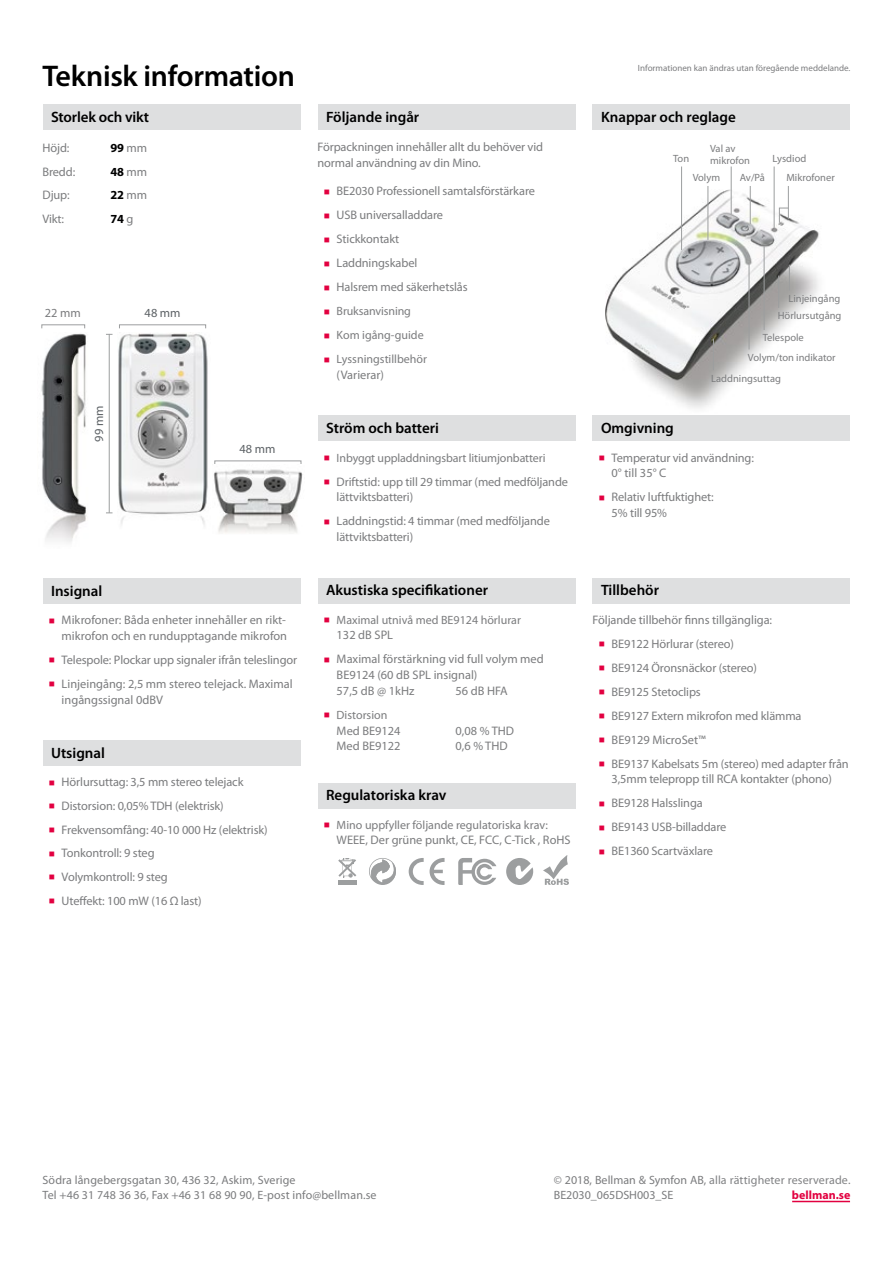
<style>
.page{position:relative;width:893px;height:1263px;background:#fff}
.page>*{position:absolute;margin:0;border:0;box-sizing:border-box;transform-origin:0 0}
.t1{font:600 30px "Myriad Pro";letter-spacing:-.01em;color:#000}
.t2{font:600 15px "Myriad Pro";color:#000}
.t3{font:12.3px/15.8px "Myriad Pro";letter-spacing:-.01em;color:#7b7c7e}
.t4{font:700 12.3px "Myriad Pro";letter-spacing:-.01em;color:#000}
.t5{font:12.3px "Myriad Pro";color:#5c6165}
.t6{font:12px/15px "Myriad Pro";color:#7b7c7e}
.t7{font:700 12px "Myriad Pro";color:#e20040}
.t8{font:10.5px/12.6px "Myriad Pro";color:#7b7c7e}
.t9{font:9px "Myriad Pro";color:#7b7c7e}
.s1{font-weight:400;color:#7b7c7e}
.s2{color:#e20040}
.s3{color:#818284}
</style>
<div class="page">
<img style="left:605px;top:190px;width:222px;height:226px">
<img style="left:41px;top:333px;width:46px;height:209px">
<img style="left:118px;top:332px;width:90px;height:193px">
<hr style="left:681px;top:167px;width:1px;height:83px;background:#9c9e9f">
<hr style="left:708px;top:186px;width:1px;height:54px;background:#9c9e9f">
<hr style="left:731px;top:167px;width:1px;height:47px;background:#9c9e9f">
<hr style="left:750px;top:186px;width:1px;height:38px;background:#9c9e9f">
<hr style="left:774px;top:167px;width:1px;height:61px;background:#9c9e9f">
<svg style="left:789px;top:265px;width:1px;height:25px"></svg>
<hr style="left:764px;top:246px;width:1px;height:84px;background:#9c9e9f">
<hr style="left:749px;top:264px;width:1px;height:85px;background:#9c9e9f">
<hr style="left:713px;top:339px;width:1px;height:31px;background:#9c9e9f">
<div style="left:41px;top:324px;width:44px;height:5px;border:1px solid #9c9e9f"></div>
<div style="left:119px;top:324px;width:87px;height:5px;border:1px solid #9c9e9f"></div>
<div style="left:214px;top:460px;width:87px;height:5px;border:1px solid #9c9e9f"></div>
<hr style="left:109px;top:334px;width:1px;height:179px;background:#9c9e9f">
<hr style="left:788px;top:186px;width:1px;height:33px;background:#9c9e9f">
<hr style="left:778px;top:276px;width:1px;height:32px;background:#9c9e9f">
<svg style="left:779px;top:207px;width:10px;height:16px"></svg>
<img style="left:214px;top:469px;width:89px;height:64px">
<div style="left:43px;top:104px;width:257px;height:26px;background:#dedfe0"></div>
<div style="left:317px;top:104px;width:258px;height:26px;background:#dedfe0"></div>
<div style="left:592px;top:104px;width:258px;height:26px;background:#dedfe0"></div>
<svg style="left:369px;top:858px;width:27px;height:27px"></svg>
<svg style="left:409px;top:858px;width:15px;height:27px"></svg>
<svg style="left:430px;top:858px;width:15px;height:27px"></svg>
<hr style="left:338px;top:881px;width:19px;height:4px;background:#9c9e9f">
<svg style="left:338px;top:858px;width:18px;height:19px"></svg>
<svg style="left:458px;top:858px;width:38px;height:27px"></svg>
<svg style="left:506px;top:858px;width:27px;height:27px"></svg>
<svg style="left:543px;top:855px;width:26px;height:30px"></svg>
<hr style="left:792px;top:1201px;width:58px;height:1px;background:#e20040">
<div style="left:43px;top:740px;width:257px;height:25px;background:#dedfe0"></div>
<div style="left:43px;top:578px;width:257px;height:26px;background:#dedfe0"></div>
<div style="left:317px;top:783px;width:258px;height:26px;background:#dedfe0"></div>
<div style="left:317px;top:578px;width:258px;height:26px;background:#dedfe0"></div>
<div style="left:317px;top:416px;width:258px;height:25px;background:#dedfe0"></div>
<div style="left:592px;top:416px;width:258px;height:25px;background:#dedfe0"></div>
<div style="left:592px;top:578px;width:258px;height:26px;background:#dedfe0"></div>
<h1 class="t1" style="left:43px;top:57px;width:254px">Teknisk information</h1>
<p class="t2" style="left:51px;top:107px;width:100px">Storlek och vikt</p>
<p class="t3" style="left:43px;top:140px;width:28px">Höjd:</p>
<p class="t4" style="left:111px;top:140px;width:38px">99 <span class="s1">mm</span></p>
<p class="t3" style="left:43px;top:163px;width:34px">Bredd:</p>
<p class="t4" style="left:111px;top:163px;width:38px">48 <span class="s1">mm</span></p>
<p class="t3" style="left:43px;top:187px;width:29px">Djup:</p>
<p class="t4" style="left:111px;top:187px;width:38px">22 <span class="s1">mm</span></p>
<p class="t3" style="left:43px;top:211px;width:23px">Vikt:</p>
<p class="t4" style="left:111px;top:211px;width:24px">74 <span class="s1">g</span></p>
<p class="t3" style="left:45px;top:305px;width:37px">22 mm</p>
<p class="t5" style="left:145px;top:305px;width:37px">48 mm</p>
<p class="t5" style="left:91px;top:442px;width:37px;rotate:-90deg">99 mm</p>
<p class="t5" style="left:240px;top:441px;width:37px">48 mm</p>
<p class="t2" style="left:51px;top:581px;width:53px">Insignal</p>
<p class="t3" style="left:49px;top:612px;width:240px;text-align:right"><span class="s2">■</span> Mikrofoner: Båda enheter innehåller en rikt&shy;mikrofon och en rundupptagande mikrofon</p>
<p class="t3" style="left:49px;top:652px;width:250px"><span class="s2">■</span> Telespole: Plockar upp signaler ifrån teleslingor</p>
<p class="t3" style="left:62px;top:676px;width:233px;text-indent:-13px"><span class="s2">■</span> Linjeingång: 2,5 mm stereo telejack. Maximal ingångssignal 0dBV</p>
<p class="t2" style="left:51px;top:743px;width:55px">Utsignal</p>
<p class="t3" style="left:49px;top:774px;width:196px"><span class="s2">■</span> Hörlursuttag: 3,5 mm stereo telejack</p>
<p class="t3" style="left:49px;top:798px;width:176px"><span class="s2">■</span> Distorsion: 0,05% TDH (elektrisk)</p>
<p class="t3" style="left:49px;top:821px;width:220px"><span class="s2">■</span> Frekvensomfång: 40-10 000 Hz (elektrisk)</p>
<p class="t3" style="left:49px;top:845px;width:107px"><span class="s2">■</span> Tonkontroll: 9 steg</p>
<p class="t3" style="left:49px;top:869px;width:120px"><span class="s2">■</span> Volymkontroll: 9 steg</p>
<p class="t3" style="left:49px;top:893px;width:154px"><span class="s2">■</span> Uteffekt: 100 mW (16 Ω last)</p>
<p class="t9" style="left:638px;top:62px;width:214px">Informationen kan ändras utan föregående meddelande.</p>
<p class="t2" style="left:326px;top:107px;width:95px">Följande ingår</p>
<p class="t2" style="left:601px;top:107px;width:136px">Knappar och reglage</p>
<p class="t3" style="left:317px;top:139px;width:227px">Förpackningen innehåller allt du behöver vid normal användning av din Mino.</p>
<p class="t3" style="left:324px;top:183px;width:213px"><span class="s2">■</span> BE2030 Professionell samtalsförstärkare</p>
<p class="t3" style="left:324px;top:207px;width:121px"><span class="s2">■</span> USB universalladdare</p>
<p class="t3" style="left:324px;top:231px;width:77px"><span class="s2">■</span> Stickkontakt</p>
<p class="t3" style="left:324px;top:255px;width:95px"><span class="s2">■</span> Laddningskabel</p>
<p class="t3" style="left:324px;top:279px;width:145px"><span class="s2">■</span> Halsrem med säkerhetslås</p>
<p class="t6" style="left:324px;top:304px;width:89px"><span class="s2">■</span> Bruksanvisning</p>
<p class="t6" style="left:324px;top:328px;width:101px"><span class="s2">■</span> Kom igång-guide</p>
<p class="t6" style="left:324px;top:352px;width:105px"><span class="s2">■</span> Lyssningstillbehör</p>
<p class="t3" style="left:337px;top:367px;width:49px">(Varierar)</p>
<p class="t2" style="left:326px;top:418px;width:115px">Ström och batteri</p>
<p class="t6" style="left:324px;top:450px;width:223px"><span class="s2">■</span> Inbyggt uppladdningsbart litiumjonbatteri</p>
<p class="t3" style="left:337px;top:473px;width:233px;text-indent:-13px"><span class="s2">■</span> Driftstid: upp till 29 timmar (med medföljande lättviktsbatteri)</p>
<p class="t3" style="left:337px;top:513px;width:215px;text-indent:-13px"><span class="s2">■</span> Laddningstid: 4 timmar (med medföljande lättviktsbatteri)</p>
<p class="t2" style="left:326px;top:580px;width:164px">Akustiska specifikationer</p>
<p class="t6" style="left:324px;top:612px;width:199px"><span class="s2">■</span> Maximal utnivå med BE9124 hörlurar</p>
<p class="t3" style="left:337px;top:627px;width:58px">132 dB SPL</p>
<p class="t3" style="left:337px;top:651px;width:209px;text-indent:-13px"><span class="s2">■</span> Maximal förstärkning vid full volym med<br>BE9124 (60 dB SPL insignal)<br>57,5 dB @ 1kHz</p>
<p class="t3" style="left:455px;top:683px;width:54px">56 dB HFA</p>
<p class="t6" style="left:324px;top:707px;width:65px"><span class="s2">■</span> Distorsion</p>
<p class="t3" style="left:337px;top:722px;width:66px">Med BE9124</p>
<p class="t3" style="left:455px;top:722px;width:60px">0,08 % THD</p>
<p class="t3" style="left:337px;top:738px;width:66px">Med BE9122</p>
<p class="t3" style="left:455px;top:738px;width:54px">0,6 % THD</p>
<p class="t2" style="left:326px;top:785px;width:122px">Regulatoriska krav</p>
<p class="t6" style="left:324px;top:817px;width:225px"><span class="s2">■</span> Mino uppfyller följande regulatoriska krav:</p>
<p class="t3" style="left:337px;top:832px;width:235px">WEEE, Der grüne punkt, CE, FCC, C-Tick , RoHS</p>
<p class="t8" style="left:673px;top:152px;width:18px">Ton</p>
<p class="t8" style="left:710px;top:142px;width:41px">Val av mikrofon</p>
<p class="t8" style="left:773px;top:152px;width:35px">Lysdiod</p>
<p class="t8" style="left:693px;top:171px;width:29px">Volym</p>
<p class="t8" style="left:740px;top:171px;width:27px">Av/På</p>
<p class="t8" style="left:786px;top:171px;width:50px">Mikrofoner</p>
<p class="t8" style="left:788px;top:292px;width:53px">Linjeingång</p>
<p class="t8" style="left:748px;top:328px;width:89px;line-height:19.6px;text-indent:15px">Telespole<br>Volym/ton indikator</p>
<p class="t8" style="left:711px;top:372px;width:71px">Laddningsuttag</p>
<p class="t8" style="left:778px;top:309px;width:65px">Hörlursutgång</p>
<p class="t2" style="left:601px;top:419px;width:74px">Omgivning</p>
<p class="t3" style="left:612px;top:449px;width:144px;text-indent:-13px"><span class="s2">■</span> Temperatur vid användning:<br>0° till 35° C</p>
<p class="t3" style="left:612px;top:489px;width:104px;text-indent:-13px"><span class="s2">■</span> Relativ luftfuktighet:<br>5% till 95%</p>
<p class="t2" style="left:601px;top:581px;width:60px">Tillbehör</p>
<p class="t3" style="left:592px;top:611px;width:181px">Följande tillbehör finns tillgängliga:</p>
<p class="t3" style="left:599px;top:635px;width:137px"><span class="s2">■</span> BE9122 Hörlurar (stereo)</p>
<p class="t3" style="left:599px;top:659px;width:160px"><span class="s2">■</span> BE9124 Öronsnäckor (stereo)</p>
<p class="t3" style="left:599px;top:683px;width:103px"><span class="s2">■</span> BE9125 Stetoclips</p>
<p class="t3" style="left:599px;top:707px;width:204px"><span class="s2">■</span> BE9127 Extern mikrofon med klämma</p>
<p class="t3" style="left:599px;top:731px;width:108px"><span class="s2">■</span> BE9129 MicroSet™</p>
<p class="t3" style="left:599px;top:755px;width:251px;text-align:center"><span class="s2">■</span> BE9137 Kabelsats 5m (stereo) med adapter från<br>3,5mm telepropp till RCA kontakter (phono)</p>
<p class="t3" style="left:599px;top:795px;width:105px"><span class="s2">■</span> BE9128 Halsslinga</p>
<p class="t3" style="left:599px;top:819px;width:129px"><span class="s2">■</span> BE9143 USB-billaddare</p>
<p class="t3" style="left:599px;top:843px;width:116px"><span class="s2">■</span> BE1360 Scartväxlare</p>
<p class="t6" style="left:43px;top:1172px;width:336px">Södra långebergsgatan 30, 436 32, Askim, Sverige<br>Tel +46 31 748 36 36, Fax +46 31 68 90 90, E-post info@bellman.se</p>
<p class="t6" style="left:554px;top:1172px;width:298px">© 2018, Bellman &amp; Symfon AB, <span class="s3">alla rättigheter reserverade.<br></span>BE2030_065DSH003_SE</p>
<p class="t7" style="left:792px;top:1187px;width:60px">bellman.se</p>
</div>
